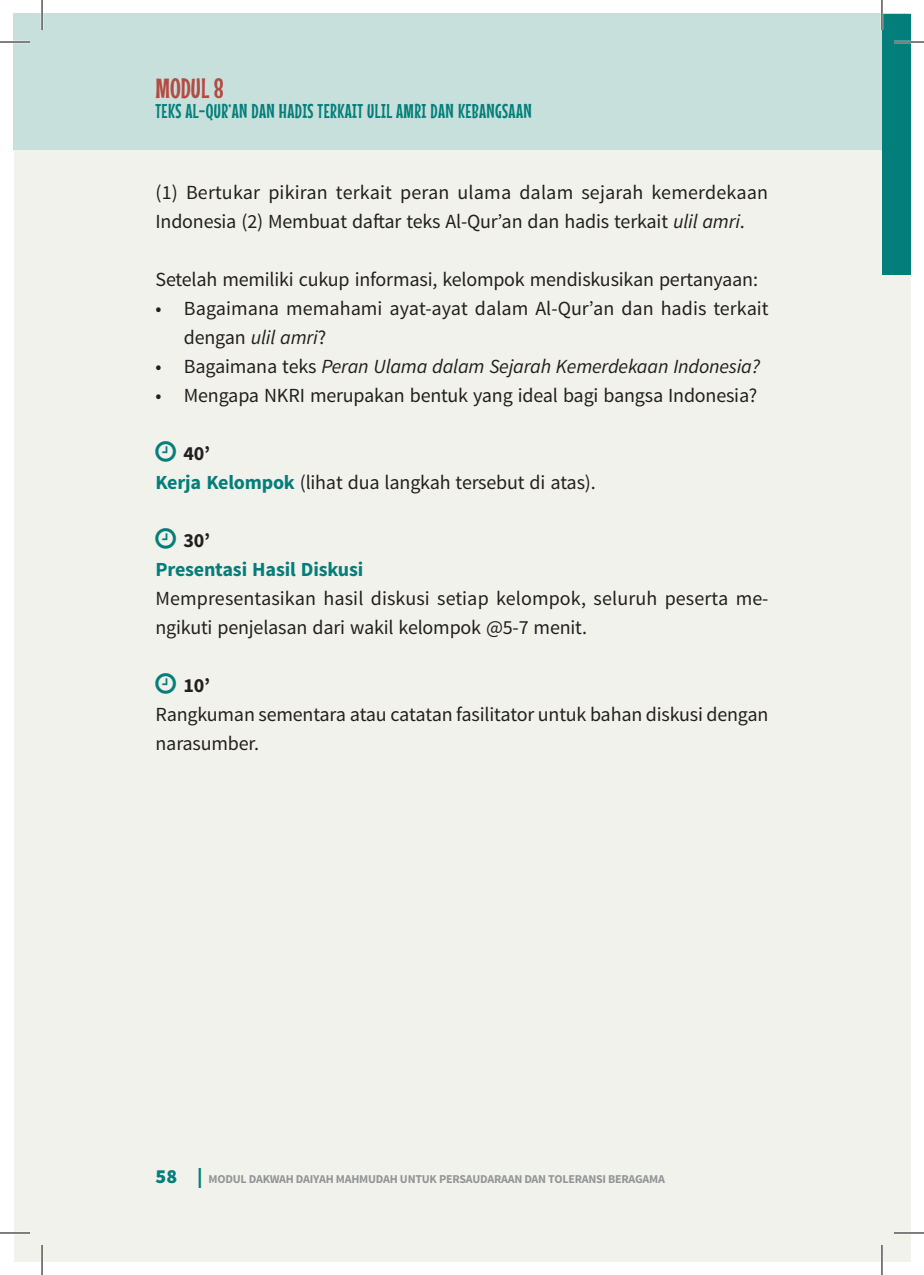
<style>
.page{position:relative;width:924px;height:1275px;background:#fff}
.page>*{position:absolute;margin:0;border:0;box-sizing:border-box;transform-origin:0 0}
.t1{font:28px "Mouse Memoirs";color:#b44a44}
.BODY_TEXT{font:20px/29px "Source Sans Pro";letter-spacing:-.01em;color:#231f20}
.Nomor{font:20px/29px "Source Sans Pro";letter-spacing:-.01em;color:#231f20}
.Nomor-2{font:italic 20px "Source Sans Pro";letter-spacing:-.01em;color:#231f20}
.t2{font:20px "Mouse Memoirs";letter-spacing:.02em;color:#047e7a}
.Subhead_3{font:700 20px "Source Sans Pro";letter-spacing:-.01em;color:#047e7a}
.BODY_TEXT-2{font:700 20px "Source Sans Pro";color:#231f20}
.t3{font:700 12px "Source Sans Pro";letter-spacing:-.02em;color:#939598}
.s1{font-style:italic}
.s2{font-style:normal}
.s3{font-weight:700;color:#047e7a}
.s4{font-weight:900;font-size:20px;color:#047e7a}
</style>
<div class="page">
<div style="left:14px;top:15px;width:867px;height:1246px;background:#f2f2ec"></div>
<div style="left:881px;top:15px;width:28px;height:1246px;background:#f2f2ec"></div>
<div style="left:14px;top:14px;width:867px;height:136px;background:#c8e0db"></div>
<div style="left:881px;top:14px;width:28px;height:260px;background:#047e7a"></div>
<hr style="left:0;top:41px;width:30px;height:2px;background:#fff">
<hr style="left:893px;top:41px;width:30px;height:2px;background:#fff">
<hr style="left:0;top:1231px;width:30px;height:3px;background:#fff">
<hr style="left:893px;top:1231px;width:30px;height:3px;background:#fff">
<hr style="left:41px;top:0;width:2px;height:30px;background:#fff">
<hr style="left:41px;top:1245px;width:2px;height:30px;background:#fff">
<hr style="left:880px;top:0;width:2px;height:30px;background:#fff">
<hr style="left:880px;top:1245px;width:2px;height:30px;background:#fff">
<hr style="left:0;top:42px;width:30px;height:1px;background:#000">
<hr style="left:893px;top:42px;width:30px;height:1px;background:#000">
<hr style="left:0;top:1232px;width:30px;height:1px;background:#000">
<hr style="left:893px;top:1232px;width:30px;height:1px;background:#000">
<hr style="left:42px;top:0;width:1px;height:30px;background:#000">
<hr style="left:42px;top:1245px;width:1px;height:30px;background:#000">
<hr style="left:881px;top:0;width:1px;height:30px;background:#000">
<hr style="left:881px;top:1245px;width:1px;height:30px;background:#000">
<h1 class="t1" style="left:155px;top:72px;width:70px">MODUL 8</h1>
<p class="t2" style="left:155px;top:99px;width:377px">TEKS AL-QUR’AN DAN HADIS TERKAIT ULIL AMRI DAN KEBANGSAAN</p>
<p class="BODY_TEXT" style="left:155px;top:178px;width:613px">(1) Bertukar pikiran terkait peran ulama dalam sejarah kemerdekaan<br>Indonesia (2) Membuat daftar teks Al-Qur’an dan hadis terkait <span class="s1">ulil amri</span>.</p>
<p class="BODY_TEXT" style="left:155px;top:265px;width:603px">Setelah memiliki cukup informasi, kelompok mendiskusikan pertanyaan:</p>
<p class="Nomor" style="left:184px;top:294px;width:586px;text-indent:-28px">• Bagaimana memahami ayat-ayat dalam Al-Qur’an dan hadis terkait dengan <span class="s1">ulil amri</span>?</p>
<p class="Nomor-2" style="left:155px;top:354px;width:605px"><span class="s2">• Bagaimana teks</span> Peran Ulama dalam Sejarah Kemerdekaan Indonesia?</p>
<p class="Nomor" style="left:155px;top:381px;width:603px">• Mengapa NKRI merupakan bentuk yang ideal bagi bangsa Indonesia?</p>
<p class="BODY_TEXT-2" style="left:183px;top:440px;width:28px">40’</p>
<p class="BODY_TEXT" style="left:155px;top:468px;width:441px"><span class="s3">Kerja Kelompok</span> (lihat dua langkah tersebut di atas).</p>
<p class="BODY_TEXT-2" style="left:183px;top:527px;width:28px">30’</p>
<p class="Subhead_3" style="left:155px;top:556px;width:209px">Presentasi Hasil Diskusi</p>
<p class="BODY_TEXT" style="left:155px;top:584px;width:612px">Mempresentasikan hasil diskusi setiap kelompok, seluruh peserta me&shy;ngikuti penjelasan dari wakil kelompok @5-7 menit.</p>
<p class="BODY_TEXT-2" style="left:183px;top:672px;width:28px">10’</p>
<p class="BODY_TEXT" style="left:155px;top:700px;width:614px">Rangkuman sementara atau catatan fasilitator untuk bahan diskusi dengan narasumber.</p>
<p class="t3" style="left:155px;top:1170px;width:510px"><span class="s4">58 |</span> MODUL DAKWAH DAIYAH MAHMUDAH UNTUK PERSAUDARAAN DAN TOLERANSI BERAGAMA</p>
</div>
